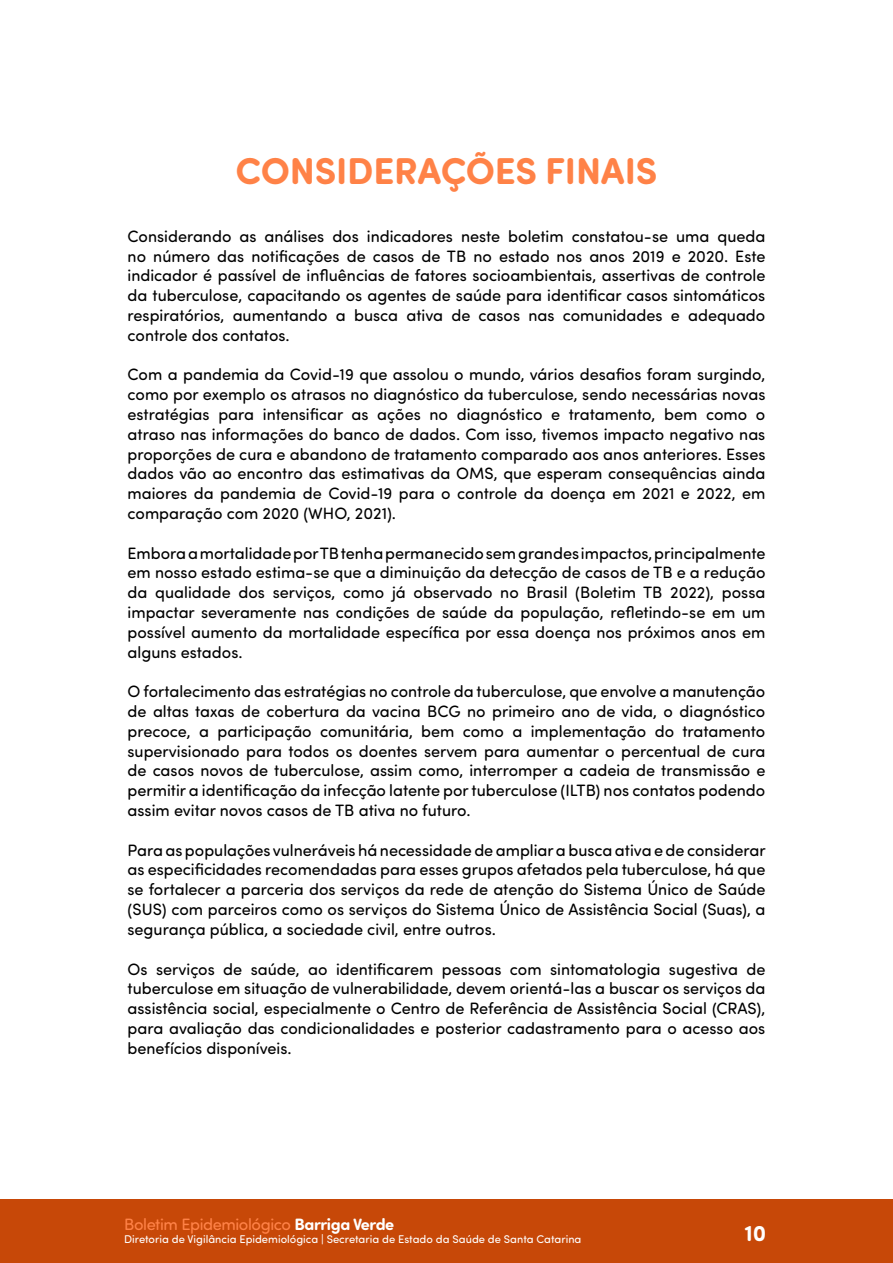
<style>
.page{position:relative;width:893px;height:1263px;background:#fff}
.page>*{position:absolute;margin:0;border:0;box-sizing:border-box;transform-origin:0 0}
.t1{font:700 37.5px "Sofia Pro Soft";letter-spacing:-.005em;color:#ff8247}
.t2{font:700 22.5px "Sofia Pro Soft";color:#fff}
.t3{font:16.5px/19.8px "Sofia Pro Soft";color:#000;text-align:justify}
.t4{font:16.5px "Sofia Pro Soft";letter-spacing:-.025em;color:#ff8247}
.t5{font:11.25px "Sofia Pro Soft";color:#fff}
.s1{font-weight:700;color:#fff}
</style>
<div class="page">
<div style="left:0;top:1199px;width:893px;height:64px;background:#c74808"></div>
<h1 class="t1" style="left:236px;top:144px;width:423px">CONSIDERAÇÕES FINAIS</h1>
<p class="t3" style="left:128px;top:225px;width:639px">Considerando as análises dos indicadores neste boletim constatou-se uma queda no número das notificações de casos de TB no estado nos anos 2019 e 2020. Este indicador é passível de influências de fatores socioambientais, assertivas de controle da tuberculose, capacitando os agentes de saúde para identificar casos sintomáticos respiratórios, aumentando a busca ativa de casos nas comunidades e adequado controle dos contatos.</p>
<p class="t3" style="left:128px;top:364px;width:639px">Com a pandemia da Covid-19 que assolou o mundo, vários desafios foram surgindo, como por exemplo os atrasos no diagnóstico da tuberculose, sendo necessárias novas estratégias para intensificar as ações no diagnóstico e tratamento, bem como o atraso nas informações do banco de dados. Com isso, tivemos impacto negativo nas proporções de cura e abandono de tratamento comparado aos anos anteriores. Esses dados vão ao encontro das estimativas da OMS, que esperam consequências ainda maiores da pandemia de Covid-19 para o controle da doença em 2021 e 2022, em comparação com 2020 (WHO, 2021).</p>
<p class="t3" style="left:128px;top:542px;width:639px">Embora a mortalidade por TB tenha permanecido sem grandes impactos, principalmente em nosso estado estima-se que a diminuição da detecção de casos de TB e a redução da qualidade dos serviços, como já observado no Brasil (Boletim TB 2022), possa impactar severamente nas condições de saúde da população, refletindo-se em um possível aumento da mortalidade específica por essa doença nos próximos anos em alguns estados.</p>
<p class="t3" style="left:128px;top:681px;width:639px">O fortalecimento das estratégias no controle da tuberculose, que envolve a manutenção de altas taxas de cobertura da vacina BCG no primeiro ano de vida, o diagnóstico precoce, a participação comunitária, bem como a implementação do tratamento supervisionado para todos os doentes servem para aumentar o percentual de cura de casos novos de tuberculose, assim como, interromper a cadeia de transmissão e permitir a identificação da infecção latente por tuberculose (ILTB) nos contatos podendo assim evitar novos casos de TB ativa no futuro.</p>
<p class="t3" style="left:128px;top:839px;width:640px">Para as populações vulneráveis há necessidade de ampliar a busca ativa e de considerar as especificidades recomendadas para esses grupos afetados pela tuberculose, há que se fortalecer a parceria dos serviços da rede de atenção do Sistema Único de Saúde (SUS) com parceiros como os serviços do Sistema Único de Assistência Social (Suas), a segurança pública, a sociedade civil, entre outros.</p>
<p class="t3" style="left:128px;top:958px;width:639px">Os serviços de saúde, ao identificarem pessoas com sintomatologia sugestiva de tuberculose em situação de vulnerabilidade, devem orientá-las a buscar os serviços da assistência social, especialmente o Centro de Referência de Assistência Social (CRAS), para avaliação das condicionalidades e posterior cadastramento para o acesso aos benefícios disponíveis.</p>
<p class="t4" style="left:124px;top:1213px;width:272px">Boletim Epidemiológico <span class="s1">Barriga Verde</span></p>
<p class="t5" style="left:124px;top:1232px;width:459px">Diretoria de Vigilância Epidemiológica | Secretaria de Estado da Saúde de Santa Catarina</p>
<h2 class="t2" style="left:744px;top:1216px;width:23px">10</h2>
</div>
